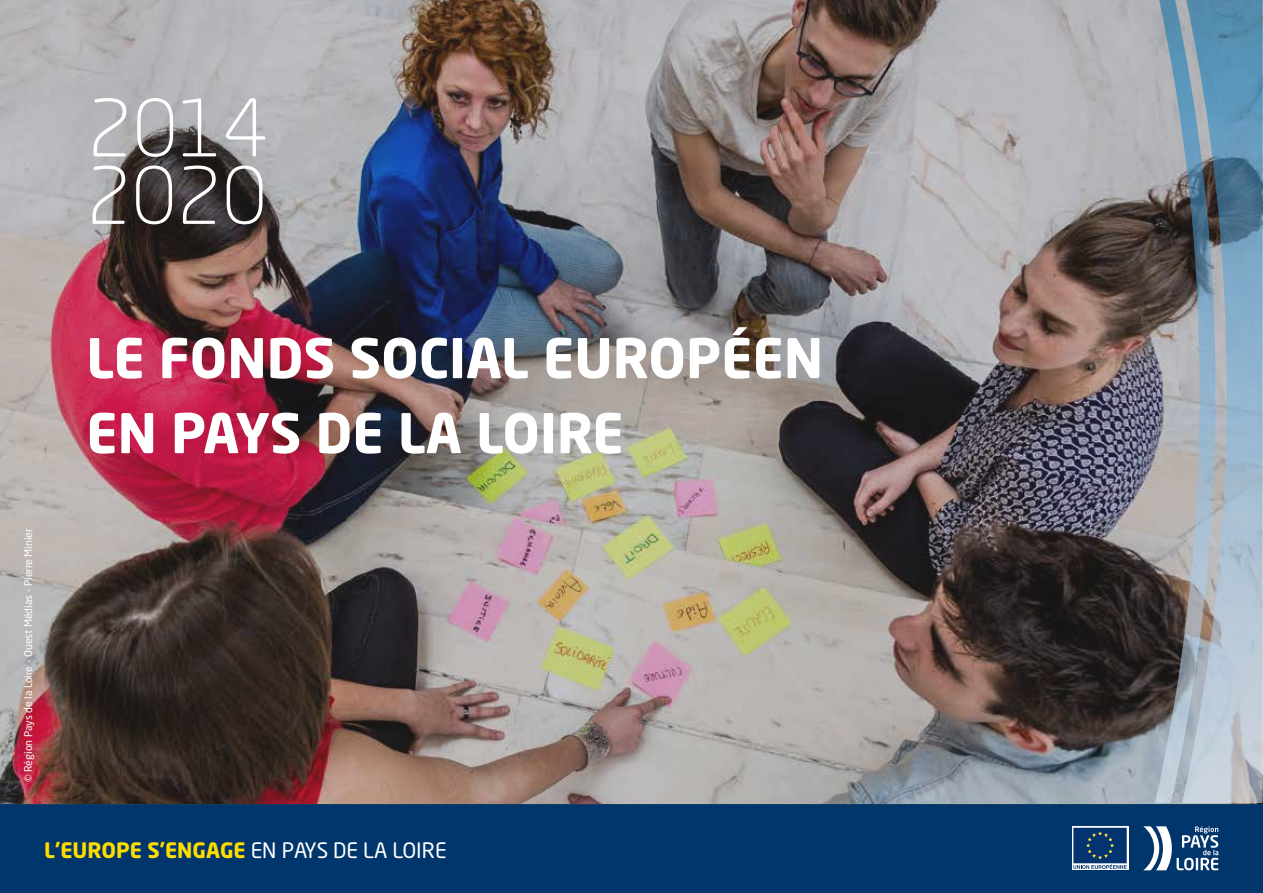
<style>
.page{position:relative;width:1263px;height:893px;background:#fff}
.page>*{position:absolute;margin:0;border:0;box-sizing:border-box;transform-origin:0 0}
.t1{font:300 78px/67.5px "Neo Sans Std";color:#fff}
.t2{font:700 54px/75px "Neo Sans Std";color:#fff}
.t3{font:700 21px "Neo Sans Std";color:#ffdc00}
.t4{font:10.5px "Neo Sans Std";color:#fff}
.s1{font-weight:400;color:#fff}
</style>
<div class="page">
<div style="left:0;top:804px;width:1263px;height:89px;background:#00366b"></div>
<div style="left:1072px;top:826px;width:56px;height:44px;background:#c3cfdd"></div>
<svg style="left:1143px;top:826px;width:75px;height:44px"></svg>
<svg style="left:1073px;top:828px;width:54px;height:41px;background:#264e7c"></svg>
<img style="left:0;top:0;width:1262px;height:805px">
<img style="left:1215px;top:0;width:48px;height:803px">
<img style="left:1155px;top:0;width:60px;height:803px">
<h1 class="t1" style="left:86px;top:94px;width:184px">2014<br>2020</h1>
<h2 class="t2" style="left:86px;top:319px;width:738px">LE FONDS SOCIAL EUROPÉEN<br>EN PAYS DE LA LOIRE</h2>
<p class="t4" style="left:22px;top:782px;width:256px;rotate:-90deg">© Région Pays de la Loire - Ouest Médias - Pierre Minier</p>
<h3 class="t3" style="left:44px;top:837px;width:404px">L’EUROPE S’ENGAGE <span class="s1">EN PAYS DE LA LOIRE</span></h3>
</div>
